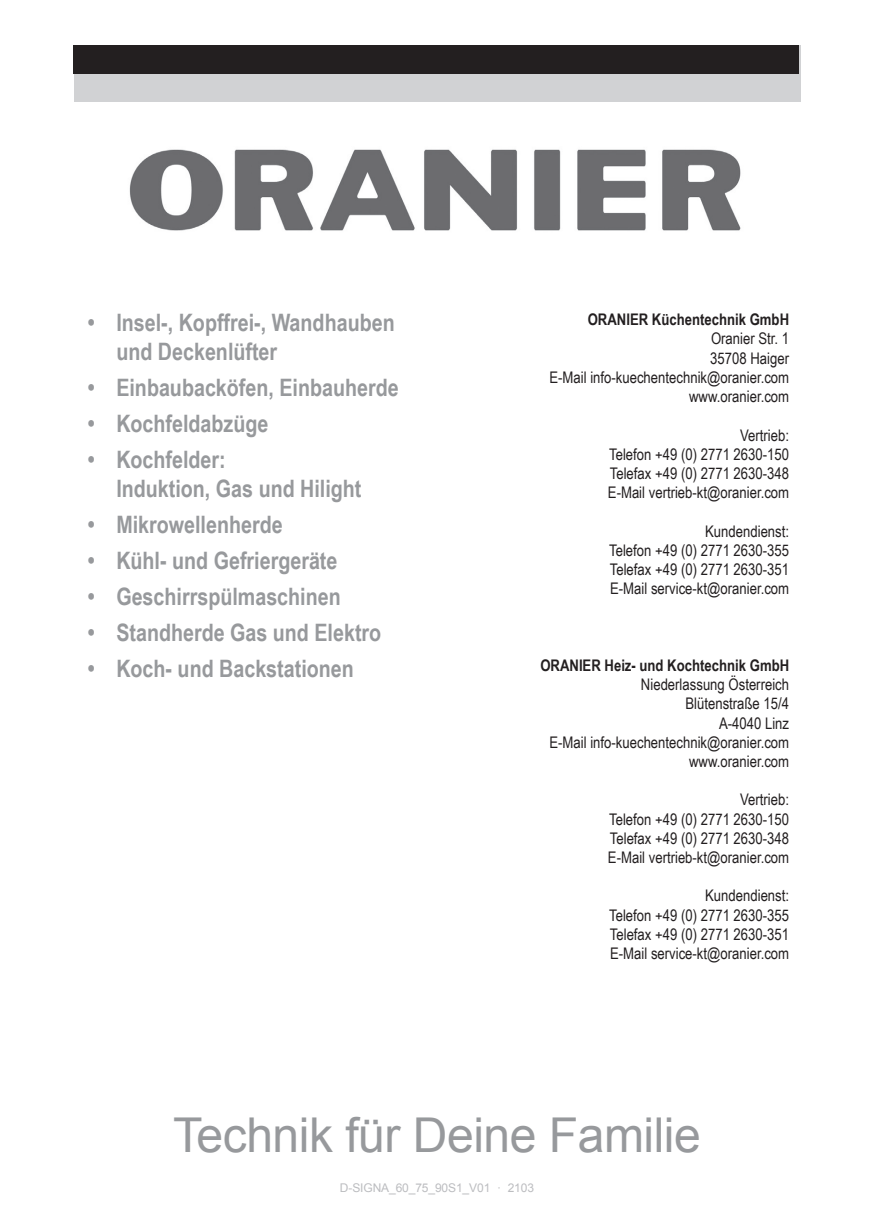
<style>
.page{position:relative;width:874px;height:1225px;background:#fff}
.page>*{position:absolute;margin:0;border:0;box-sizing:border-box;transform-origin:0 0}
.t1{font:48px "Arial";letter-spacing:-.01em;color:#97999c}
.t2{font:700 24px/28.8px "Arial Narrow";color:#97999c}
.t3{font:16px/19.2px "Arial Narrow";color:#231f20;text-align:justify}
.t4{font:700 16px "Arial Narrow";color:#231f20}
.t5{font:12px "Arial";letter-spacing:-.01em;color:#bcbdc0}
</style>
<div class="page">
<img style="left:129px;top:149px;width:612px;height:82px">
<div style="left:74px;top:45px;width:725px;height:57px;background:#d1d2d4"></div>
<div style="left:74px;top:45px;width:724px;height:29px;background:#231f20"></div>
<h2 class="t2" style="left:116px;top:307px;width:280px;text-indent:-28px">• Insel-, Kopffrei-, Wandhauben und Deckenlüfter</h2>
<h2 class="t2" style="left:88px;top:372px;width:312px">• Einbaubacköfen, Einbauherde</h2>
<h2 class="t2" style="left:88px;top:408px;width:182px">• Kochfeldabzüge</h2>
<h2 class="t2" style="left:116px;top:444px;width:246px;text-indent:-28px">• Kochfelder:<br>Induktion, Gas und Hilight</h2>
<h2 class="t2" style="left:88px;top:509px;width:196px">• Mikrowellenherde</h2>
<h2 class="t2" style="left:88px;top:545px;width:251px">• Kühl- und Gefriergeräte</h2>
<h2 class="t2" style="left:88px;top:581px;width:254px">• Geschirrspülmaschinen</h2>
<h2 class="t2" style="left:88px;top:617px;width:295px">• Standherde Gas und Elektro</h2>
<h2 class="t2" style="left:88px;top:653px;width:267px">• Koch- und Backstationen</h2>
<p class="t4" style="left:587px;top:307px;width:203px">ORANIER Küchentechnik GmbH</p>
<p class="t3" style="left:549px;top:329px;width:241px;text-align:right">Oranier Str. 1<br>35708 Haiger<br>E-Mail info-kuechentechnik@oranier.com www.oranier.com</p>
<p class="t3" style="left:607px;top:425px;width:183px;text-indent:132px">Vertrieb:<br>Telefon +49 (0) 2771 2630-150<br>Telefax +49 (0) 2771 2630-348<br>E-Mail vertrieb-kt@oranier.com</p>
<p class="t3" style="left:608px;top:521px;width:181px;text-indent:96px">Kundendienst:<br>Telefon +49 (0) 2771 2630-355<br>Telefax +49 (0) 2771 2630-351<br>E-Mail service-kt@oranier.com</p>
<p class="t4" style="left:540px;top:653px;width:250px">ORANIER Heiz- und Kochtechnik GmbH</p>
<p class="t3" style="left:549px;top:674px;width:241px;text-align:right">Niederlassung Österreich<br>Blütenstraße 15/4<br>A-4040 Linz<br>E-Mail info-kuechentechnik@oranier.com www.oranier.com</p>
<p class="t3" style="left:607px;top:789px;width:183px;text-indent:132px">Vertrieb:<br>Telefon +49 (0) 2771 2630-150<br>Telefax +49 (0) 2771 2630-348<br>E-Mail vertrieb-kt@oranier.com</p>
<p class="t3" style="left:609px;top:885px;width:181px;text-indent:96px">Kundendienst:<br>Telefon +49 (0) 2771 2630-355<br>Telefax +49 (0) 2771 2630-351<br>E-Mail service-kt@oranier.com</p>
<h1 class="t1" style="left:173px;top:1104px;width:529px">Technik für Deine Familie</h1>
<p class="t5" style="left:340px;top:1179px;width:195px">D-SIGNA_60_75_90S1_V01 · 2103</p>
</div>
